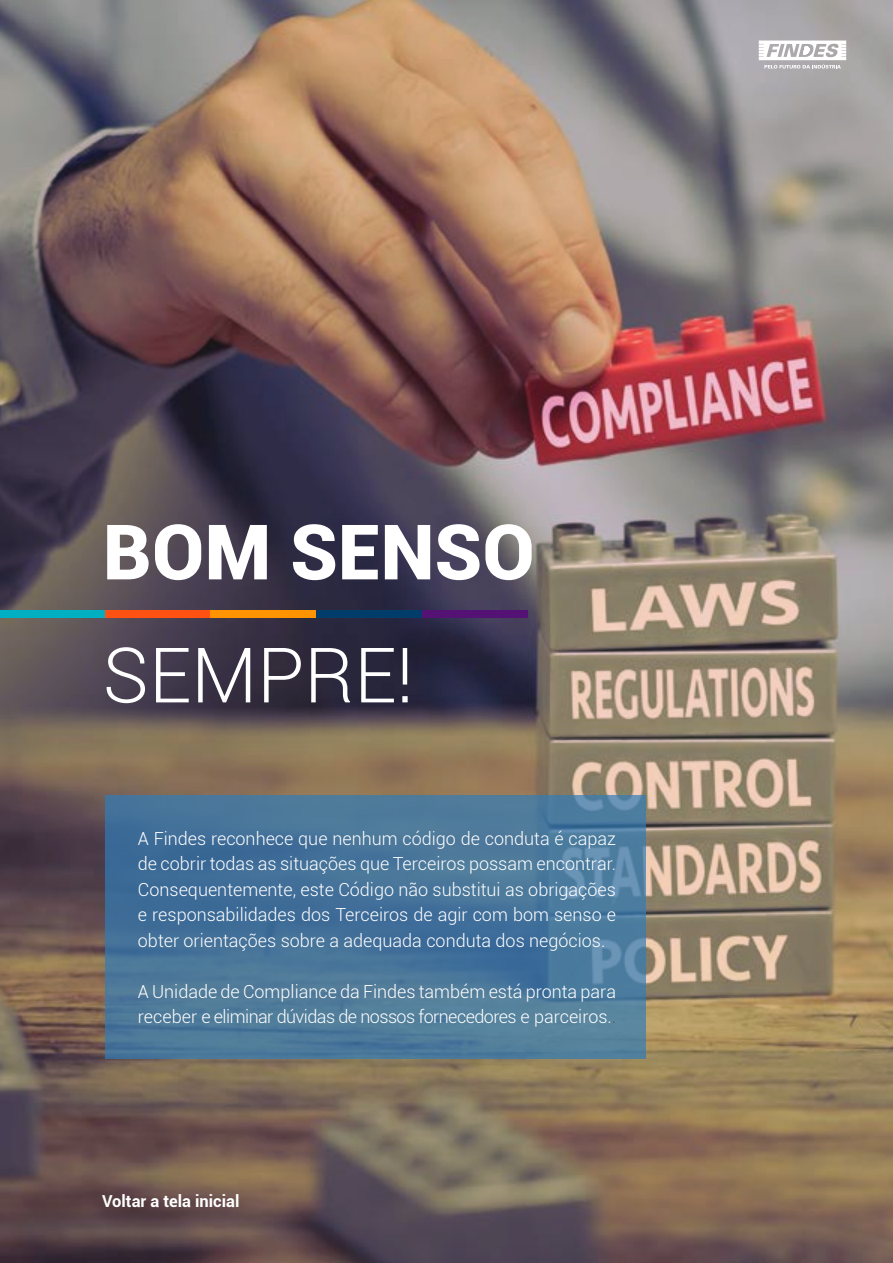
<style>
.page{position:relative;width:893px;height:1263px;background:#fff}
.page>*{position:absolute;margin:0;border:0;box-sizing:border-box;transform-origin:0 0}
.t1{font:900 76.5px "Roboto";color:#fff}
.t2{font:300 76.5px "Roboto";color:#fff}
.t3{font:300 18px/25.5px "Roboto";color:#fff;text-align:justify}
.t4{font:700 16.5px "Roboto";color:#fff}
.s1{color:#5a5a5a}
</style>
<div class="page">
<img style="left:0;top:0;width:893px;height:1263px">
<svg style="left:105px;top:796px;width:540px;height:263px;background:#49769b"></svg>
<div style="left:421px;top:610px;width:106px;height:8px;background:#541275"></div>
<div style="left:315px;top:610px;width:107px;height:8px;background:#003d6b"></div>
<div style="left:209px;top:610px;width:107px;height:8px;background:#ff9400"></div>
<div style="left:103px;top:610px;width:107px;height:8px;background:#ff5212"></div>
<div style="left:0;top:610px;width:104px;height:8px;background:#00b0c2"></div>
<svg style="left:759px;top:41px;width:87px;height:28px"></svg>
<h1 class="t1" style="left:103px;top:498px;width:434px">BOM SENSO</h1>
<h1 class="t2" style="left:103px;top:622px;width:312px">SEMPRE!</h1>
<p class="t3" style="left:138px;top:825px;width:480px">A Findes reconhece que nenhum código de conduta é capaz de cobrir todas as situações que Terceiros possam encontrar.<br>Consequentemente, este Código não substitui as obrigações e responsabilidades dos Terceiros de agir com bom senso e obter orientações sobre a adequada conduta dos negócios.</p>
<p class="t3" style="left:138px;top:978px;width:480px">A Unidade de Compliance da Findes também está pronta para receber e eliminar dúvidas de nossos fornecedores e parceiros.<span class="s1">.</span></p>
<p class="t4" style="left:102px;top:1189px;width:139px">Voltar a tela inicial</p>
</div>
